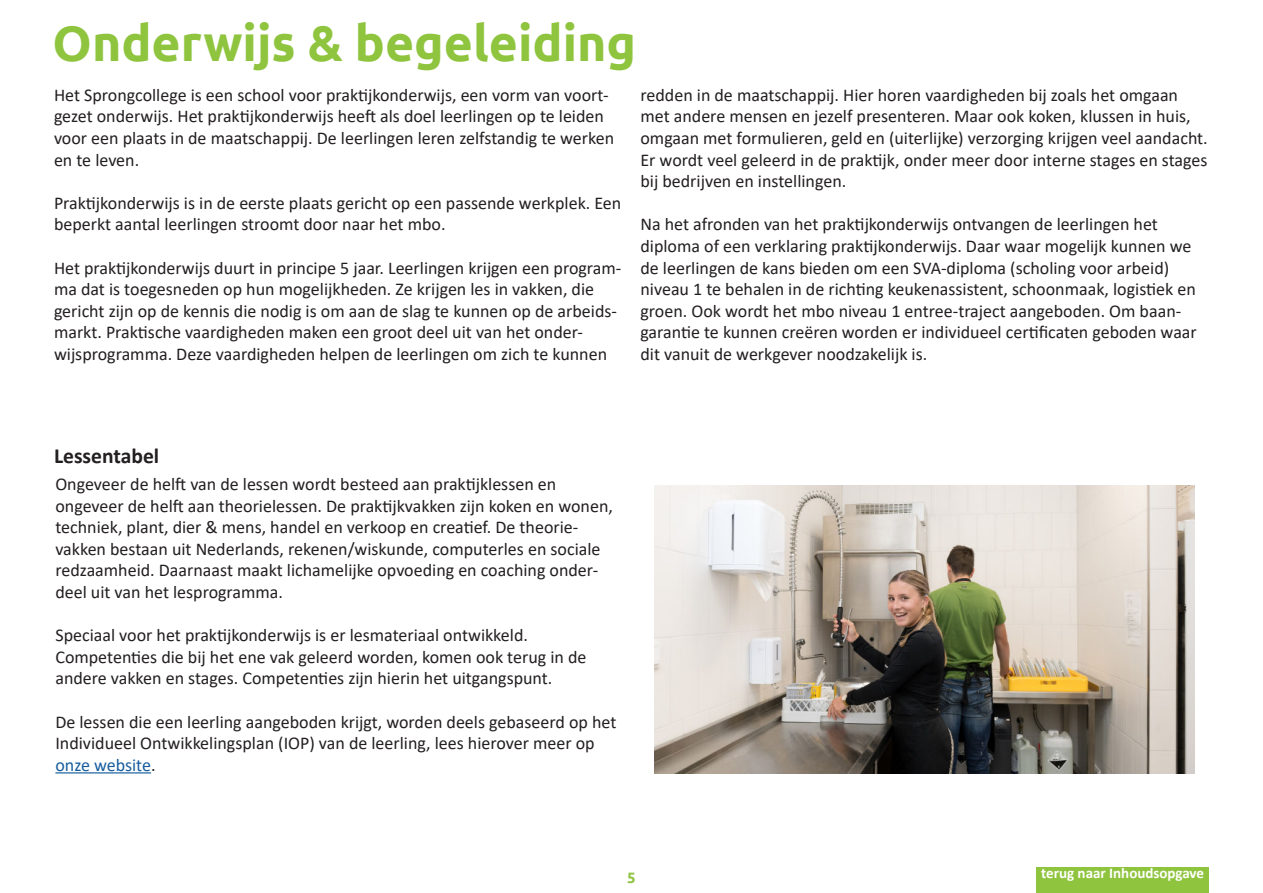
<style>
.page{position:relative;width:1263px;height:893px;background:#fff}
.page>*{position:absolute;margin:0;border:0;box-sizing:border-box;transform-origin:0 0}
.t1{font:700 49.95px "Ubuntu";color:#8fc43e}
.t2{font:700 21.6px "Calibri";color:#231f20}
.t3{font:18px/21.6px "Calibri";color:#231f20}
.t4{font:700 15px "Calibri";color:#fff}
.t5{font:700 15px "Ubuntu";color:#8fc43e}
.s1{color:#175d9e}
</style>
<div class="page">
<div style="left:1036px;top:867px;width:173px;height:26px;background:#8fc43e"></div>
<hr style="left:55px;top:772px;width:96px;height:1px;background:#175d9e">
<img style="left:655px;top:485px;width:540px;height:288px">
<h1 class="t1" style="left:53px;top:22px;width:585px">Onderwijs &amp; begeleiding</h1>
<p class="t3" style="left:54px;top:84px;width:562px">Het Sprongcollege is een school voor praktijkonderwijs, een vorm van voort&shy;gezet onderwijs. Het praktijkonderwijs heeft als doel leerlingen op te leiden voor een plaats in de maatschappij. De leerlingen leren zelfstandig te werken en te leven.</p>
<p class="t3" style="left:54px;top:192px;width:569px">Praktijkonderwijs is in de eerste plaats gericht op een passende werkplek. Een beperkt aantal leerlingen stroomt door naar het mbo.</p>
<p class="t3" style="left:54px;top:256px;width:569px">Het praktijkonderwijs duurt in principe 5 jaar. Leerlingen krijgen een program&shy;ma dat is toegesneden op hun mogelijkheden. Ze krijgen les in vakken, die gericht zijn op de kennis die nodig is om aan de slag te kunnen op de arbeids&shy;markt. Praktische vaardigheden maken een groot deel uit van het onder&shy;wijsprogramma. Deze vaardigheden helpen de leerlingen om zich te kunnen</p>
<p class="t3" style="left:640px;top:84px;width:569px">redden in de maatschappij. Hier horen vaardigheden bij zoals het omgaan met andere mensen en jezelf presenteren. Maar ook koken, klussen in huis, omgaan met formulieren, geld en (uiterlijke) verzorging krijgen veel aandacht.<br>Er wordt veel geleerd in de praktijk, onder meer door interne stages en stages bij bedrijven en instellingen.</p>
<p class="t3" style="left:640px;top:213px;width:558px">Na het afronden van het praktijkonderwijs ontvangen de leerlingen het diploma of een verklaring praktijkonderwijs. Daar waar mogelijk kunnen we de leerlingen de kans bieden om een SVA-diploma (scholing voor arbeid) niveau 1 te behalen in de richting keukenassistent, schoonmaak, logistiek en groen. Ook wordt het mbo niveau 1 entree-traject aangeboden. Om baan&shy;garantie te kunnen creëren worden er individueel certificaten geboden waar dit vanuit de werkgever noodzakelijk is.</p>
<p class="t2" style="left:54px;top:447px;width:107px">Lessentabel</p>
<p class="t3" style="left:55px;top:473px;width:559px">Ongeveer de helft van de lessen wordt besteed aan praktijklessen en ongeveer de helft aan theorielessen. De praktijkvakken zijn koken en wonen, techniek, plant, dier &amp; mens, handel en verkoop en creatief. De theorie&shy;vakken bestaan uit Nederlands, rekenen/wiskunde, computerles en sociale redzaamheid. Daarnaast maakt lichamelijke opvoeding en coaching onder&shy;deel uit van het lesprogramma.</p>
<p class="t3" style="left:55px;top:624px;width:532px">Speciaal voor het praktijkonderwijs is er lesmateriaal ontwikkeld.<br>Competenties die bij het ene vak geleerd worden, komen ook terug in de andere vakken en stages. Competenties zijn hierin het uitgangspunt.</p>
<p class="t3" style="left:55px;top:710px;width:562px">De lessen die een leerling aangeboden krijgt, worden deels gebaseerd op het<br>Individueel Ontwikkelingsplan (IOP) van de leerling, lees hierover meer op <span class="s1">onze website</span>.</p>
<p class="t5" style="left:627px;top:871px;width:10px">5</p>
<p class="t4" style="left:1041px;top:867px;width:164px">terug naar Inhoudsopgave</p>
</div>
